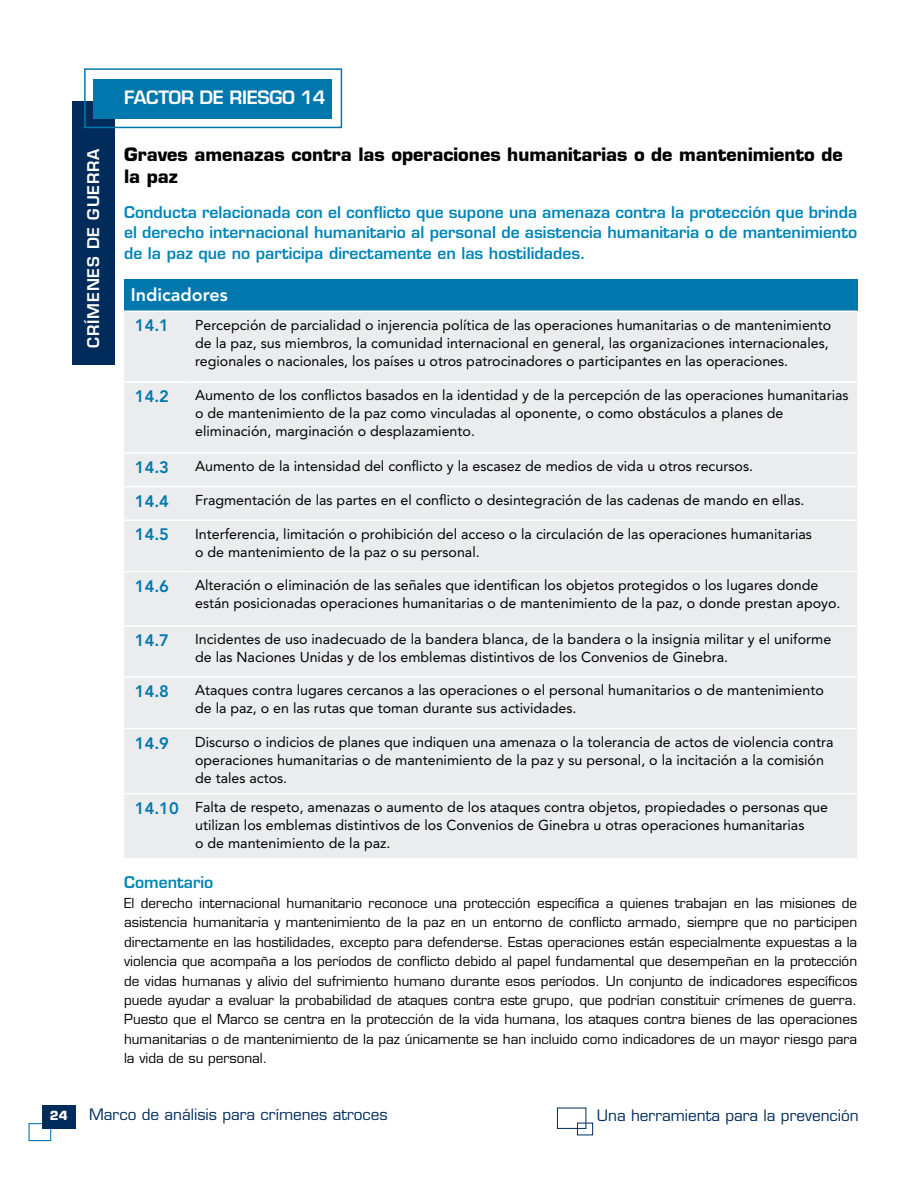
<style>
.page{position:relative;width:918px;height:1188px;background:#fff}
.page>*{position:absolute;margin:0;border:0;box-sizing:border-box;transform-origin:0 0}
.t1{font:700 18px/22.5px "Eurostile LT Std";color:#000}
.t2{font:600 18px "Eurostile LT Std";letter-spacing:-.02em;color:#fff}
.t3{font:800 18px "Avenir LT Std";color:#fff}
.t4{font:800 16.5px "Avenir LT Std";color:#0078ae}
.t5{font:600 15.75px/21px "Eurostile LT Std";color:#0085b8;text-align:justify}
.t6{font:600 15.75px "Eurostile LT Std";letter-spacing:.05em;color:#fff}
.t7{font:15.3px "Eurostile LT Std";color:#002b5a}
.t8{font:14.25px/18px "Avenir LT Std";color:#000}
.t9{font:13.5px/19.5px "Eurostile LT Std";color:#000;text-align:justify}
.t10{font:700 12.3px "Eurostile LT Std";color:#fff}
.s1{font-weight:800;font-size:16.5px;color:#0078ae}
</style>
<div class="page">
<div style="left:72px;top:102px;width:42px;height:263px;background:#002b5a"></div>
<div style="left:93px;top:79px;width:239px;height:39px;background:#0078ae"></div>
<div style="left:84px;top:68px;width:258px;height:60px;border:2px solid #0078ae"></div>
<div style="left:28px;top:1123px;width:23px;height:18px;border:1px solid #0078ae"></div>
<div style="left:42px;top:1105px;width:33px;height:24px;background:#002b5a"></div>
<div style="left:557px;top:1108px;width:29px;height:21px;border:1px solid #002b5a"></div>
<div style="left:577px;top:1123px;width:16px;height:12px;border:1px solid #002b5a"></div>
<div style="left:124px;top:280px;width:733px;height:31px;background:#0078ae"></div>
<div style="left:124px;top:312px;width:733px;height:546px;background:#eaecee"></div>
<hr style="left:124px;top:310px;width:65px;height:2px;background:#fff">
<hr style="left:189px;top:310px;width:668px;height:2px;background:#fff">
<hr style="left:124px;top:381px;width:65px;height:2px;background:#fff">
<hr style="left:189px;top:381px;width:668px;height:2px;background:#fff">
<hr style="left:124px;top:452px;width:65px;height:2px;background:#fff">
<hr style="left:189px;top:452px;width:668px;height:2px;background:#fff">
<hr style="left:124px;top:486px;width:65px;height:1px;background:#fff">
<hr style="left:189px;top:486px;width:668px;height:1px;background:#fff">
<hr style="left:124px;top:519px;width:65px;height:2px;background:#fff">
<hr style="left:189px;top:519px;width:668px;height:2px;background:#fff">
<hr style="left:124px;top:571px;width:65px;height:1px;background:#fff">
<hr style="left:189px;top:571px;width:668px;height:1px;background:#fff">
<hr style="left:124px;top:625px;width:65px;height:1px;background:#fff">
<hr style="left:189px;top:625px;width:668px;height:1px;background:#fff">
<hr style="left:124px;top:676px;width:65px;height:2px;background:#fff">
<hr style="left:189px;top:676px;width:668px;height:2px;background:#fff">
<hr style="left:124px;top:728px;width:65px;height:1px;background:#fff">
<hr style="left:189px;top:728px;width:668px;height:1px;background:#fff">
<hr style="left:124px;top:793px;width:65px;height:1px;background:#fff">
<hr style="left:189px;top:793px;width:668px;height:1px;background:#fff">
<p class="t6" style="left:83px;top:348px;width:200px;rotate:-90deg">CRÍMENES DE GUERRA</p>
<p class="t2" style="left:124px;top:86px;width:203px">FACTOR DE RIESGO 14</p>
<p class="t1" style="left:124px;top:143px;width:720px">Graves amenazas contra las operaciones humanitarias o de mantenimiento de la paz</p>
<p class="t5" style="left:124px;top:201px;width:735px">Conducta relacionada con el conflicto que supone una amenaza contra la protección que brinda el derecho internacional humanitario al personal de asistencia humanitaria o de mantenimiento de la paz que no participa directamente en las hostilidades.</p>
<p class="t3" style="left:131px;top:284px;width:99px">Indicadores</p>
<p class="t4" style="left:135px;top:316px;width:36px">14.1</p>
<p class="t8" style="left:195px;top:316px;width:638px">Percepción de parcialidad o injerencia política de las operaciones humanitarias o de mantenimiento de la paz, sus miembros, la comunidad internacional en general, las organizaciones internacionales, regionales o nacionales, los países u otros patrocinadores o participantes en las operaciones.</p>
<p class="t4" style="left:135px;top:387px;width:36px">14.2</p>
<p class="t8" style="left:195px;top:387px;width:655px">Aumento de los conflictos basados en la identidad y de la percepción de las operaciones humanitarias o de mantenimiento de la paz como vinculadas al oponente, o como obstáculos a planes de eliminación, marginación o desplazamiento.</p>
<p class="t4" style="left:135px;top:458px;width:36px">14.3</p>
<p class="t8" style="left:195px;top:458px;width:559px">Aumento de la intensidad del conflicto y la escasez de medios de vida u otros recursos.</p>
<p class="t4" style="left:135px;top:491px;width:36px">14.4</p>
<p class="t8" style="left:195px;top:491px;width:611px">Fragmentación de las partes en el conflicto o desintegración de las cadenas de mando en ellas.</p>
<p class="t4" style="left:135px;top:525px;width:36px">14.5</p>
<p class="t8" style="left:195px;top:525px;width:618px">Interferencia, limitación o prohibición del acceso o la circulación de las operaciones humanitarias o de mantenimiento de la paz o su personal.</p>
<p class="t4" style="left:135px;top:576px;width:36px">14.6</p>
<p class="t8" style="left:195px;top:576px;width:647px">Alteración o eliminación de las señales que identifican los objetos protegidos o los lugares donde están posicionadas operaciones humanitarias o de mantenimiento de la paz, o donde prestan apoyo.</p>
<p class="t4" style="left:135px;top:630px;width:36px">14.7</p>
<p class="t8" style="left:195px;top:630px;width:638px">Incidentes de uso inadecuado de la bandera blanca, de la bandera o la insignia militar y el uniforme de las Naciones Unidas y de los emblemas distintivos de los Convenios de Ginebra.</p>
<p class="t4" style="left:135px;top:682px;width:36px">14.8</p>
<p class="t8" style="left:195px;top:682px;width:630px">Ataques contra lugares cercanos a las operaciones o el personal humanitarios o de mantenimiento de la paz, o en las rutas que toman durante sus actividades.</p>
<p class="t4" style="left:135px;top:733px;width:36px">14.9</p>
<p class="t8" style="left:195px;top:733px;width:640px">Discurso o indicios de planes que indiquen una amenaza o la tolerancia de actos de violencia contra operaciones humanitarias o de mantenimiento de la paz y su personal, o la incitación a la comisión de tales actos.</p>
<p class="t8" style="left:195px;top:798px;width:634px;text-indent:-60px"><span class="s1">14.10</span> Falta de respeto, amenazas o aumento de los ataques contra objetos, propiedades o personas que utilizan los emblemas distintivos de los Convenios de Ginebra u otras operaciones humanitarias<br>o de mantenimiento de la paz.</p>
<p class="t5" style="left:124px;top:872px;width:91px">Comentario</p>
<p class="t9" style="left:124px;top:893px;width:735px">El derecho internacional humanitario reconoce una protección específica a quienes trabajan en las misiones de asistencia humanitaria y mantenimiento de la paz en un entorno de conflicto armado, siempre que no participen directamente en las hostilidades, excepto para defenderse. Estas operaciones están especialmente expuestas a la violencia que acompaña a los períodos de conflicto debido al papel fundamental que desempeñan en la protección de vidas humanas y alivio del sufrimiento humano durante esos períodos. Un conjunto de indicadores específicos puede ayudar a evaluar la probabilidad de ataques contra este grupo, que podrían constituir crímenes de guerra.<br>Puesto que el Marco se centra en la protección de la vida humana, los ataques contra bienes de las operaciones humanitarias o de mantenimiento de la paz únicamente se han incluido como indicadores de un mayor riesgo para la vida de su personal.</p>
<p class="t10" style="left:50px;top:1108px;width:19px">24</p>
<p class="t7" style="left:89px;top:1106px;width:300px">Marco de análisis para crímenes atroces</p>
<p class="t7" style="left:597px;top:1106px;width:263px">Una herramienta para la prevención</p>
</div>
